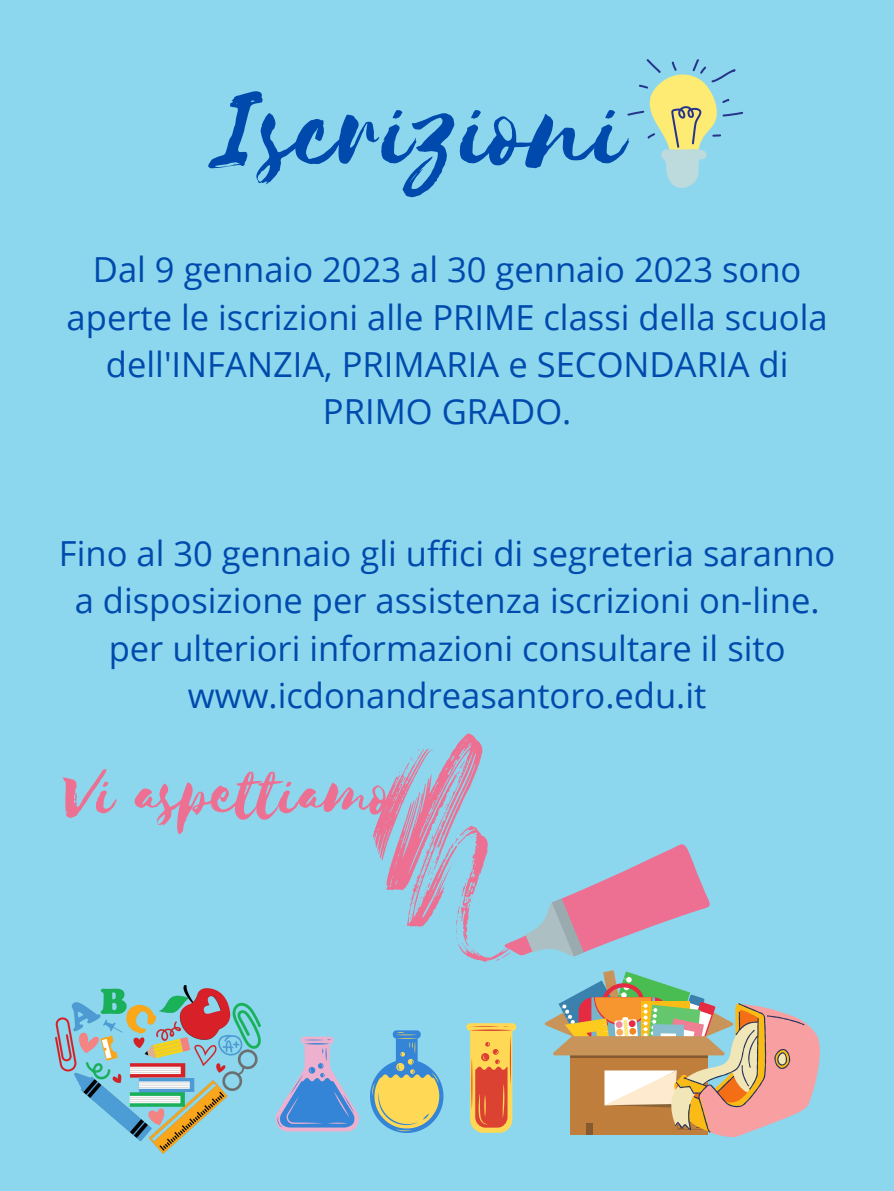
<style>
.page{position:relative;width:894px;height:1191px;background:#fff}
.page>*{position:absolute;margin:0;border:0;box-sizing:border-box;transform-origin:0 0}
.t1{font:128.25px "Selima";color:#004aad}
.t2{font:76.05px "Selima";color:#ed7093}
.t3{font:34.5px/47.2px "Open Sans";color:#004aad;text-align:center}
</style>
<div class="page">
<div style="left:0;top:0;width:893px;height:1190px;background:#8cd7ed"></div>
<svg style="left:627px;top:59px;width:116px;height:129px"></svg>
<svg style="left:372px;top:733px;width:115px;height:222px"></svg>
<img style="left:55px;top:985px;width:205px;height:168px">
<svg style="left:370px;top:1030px;width:73px;height:102px"></svg>
<svg style="left:275px;top:1036px;width:84px;height:95px"></svg>
<svg style="left:466px;top:841px;width:353px;height:295px"></svg>
<h1 class="t1" style="left:219px;top:61px;width:410px">Iscrizioni</h1>
<p class="t3" style="left:67px;top:245px;width:762px">Dal 9 gennaio 2023 al 30 gennaio 2023 sono aperte le iscrizioni alle PRIME classi della scuola dell'INFANZIA, PRIMARIA e SECONDARIA di PRIMO GRADO.</p>
<p class="t3" style="left:59px;top:529px;width:777px">Fino al 30 gennaio gli uffici di segreteria saranno a disposizione per assistenza iscrizioni on-line. per ulteriori informazioni consultare il sito www.icdonandreasantoro.edu.it</p>
<h2 class="t2" style="left:62px;top:752px;width:335px">Vi aspettiamo</h2>
</div>
